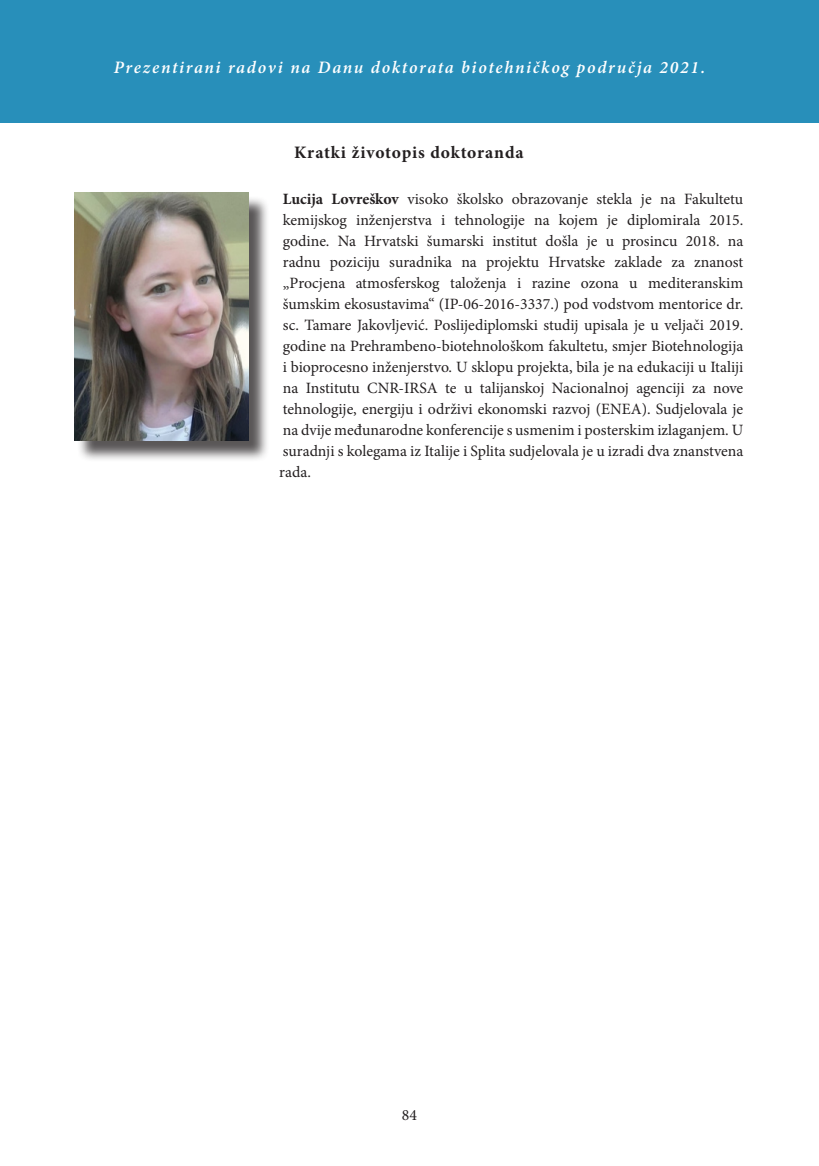
<style>
.page{position:relative;width:819px;height:1166px;background:#fff}
.page>*{position:absolute;margin:0;border:0;box-sizing:border-box;transform-origin:0 0}
.t1{font:italic 600 17.5px "Minion Pro";letter-spacing:.095em;color:#fff}
.Text_9{font:700 17.5px "Minion Pro";letter-spacing:.045em;color:#231f20}
.Text_9-2{font:15.75px/21px "Minion Pro";color:#231f20;text-align:justify}
.s1{font-weight:700}
</style>
<div class="page">
<div style="left:0;top:0;width:819px;height:123px;background:#288fba"></div>
<div style="left:77px;top:195px;width:193px;height:267px;background:#231f20;opacity:.75"></div>
<img style="left:74px;top:193px;width:174px;height:248px">
<p class="t1" style="left:114px;top:55px;width:593px">Prezentirani radovi na Danu doktorata biotehničkog područja 2021.</p>
<p class="Text_9" style="left:294px;top:140px;width:231px">Kratki životopis doktoranda</p>
<p class="Text_9-2" style="left:279px;top:188px;width:465px"><span class="s1">Lucija Lovreškov</span> visoko školsko obrazovanje stekla je na Fakultetu kemijskog inženjerstva i tehnologije na kojem je diplomirala 2015. godine. Na Hrvatski šumarski institut došla je u prosincu 2018. na radnu poziciju suradnika na projektu Hrvatske zaklade za znanost „Procjena atmosferskog taloženja i razine ozona u mediteranskim šumskim ekosustavima“ (IP-06-2016-3337.) pod vodstvom mentorice dr. sc. Tamare Jakovljević. Poslijediplomski studij upisala je u veljači 2019. godine na Prehrambeno-biotehnološkom fakultetu, smjer Biotehnologija i bioprocesno inženjerstvo. U sklopu projekta, bila je na edukaciji u Italiji na Institutu CNR-IRSA te u talijanskoj Nacionalnoj agenciji za nove tehnologije, energiju i održivi ekonomski razvoj (ENEA). Sudjelovala je na dvije međunarodne konferencije s usmenim i posterskim izlaganjem. U suradnji s kolegama iz Italije i Splita sudjelovala je u izradi dva znanstvena rada.</p>
<p class="Text_9-2" style="left:402px;top:1104px;width:17px">84</p>
</div>
